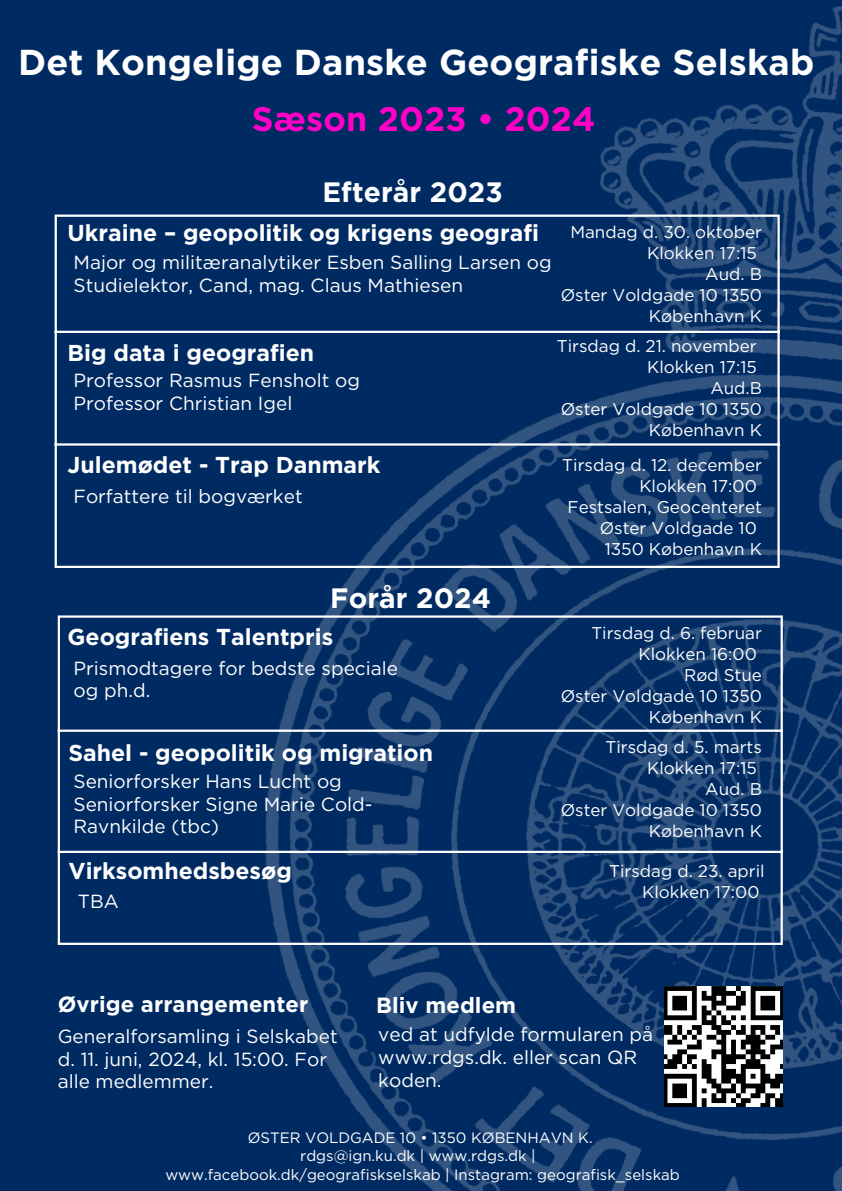
<style>
.page{position:relative;width:842px;height:1191px;background:#fff}
.page>*{position:absolute;margin:0;border:0;box-sizing:border-box;transform-origin:0 0}
.t1{font:700 36px "Gotham";letter-spacing:.005em;color:#fff}
.t2{font:700 34px "Gotham";letter-spacing:.005em;color:#ff00c7}
.t3{font:700 28px "Gotham";letter-spacing:.005em;color:#fff}
.t4{font:700 23px "Gotham";color:#fff}
.t5{font:700 22px "Gotham";letter-spacing:.005em;color:#fff}
.t6{font:19px/22.5px "Gotham";color:#fff}
.t7{font:17px/21px "Gotham";color:#fff;text-align:right}
.t8{font:15px "Gotham";color:#fff}
</style>
<div class="page">
<div style="left:0;top:0;width:842px;height:1190px;background:#002b62"></div>
<img style="left:187px;top:6px;width:655px;height:1184px">
<hr style="left:55px;top:217px;width:2px;height:348px;background:#fff">
<hr style="left:777px;top:217px;width:3px;height:348px;background:#fff">
<hr style="left:55px;top:214px;width:725px;height:3px;background:#fff">
<hr style="left:55px;top:331px;width:725px;height:2px;background:#fff">
<hr style="left:55px;top:443px;width:725px;height:2px;background:#fff">
<hr style="left:55px;top:565px;width:725px;height:3px;background:#fff">
<hr style="left:58px;top:617px;width:2px;height:325px;background:#fff">
<hr style="left:781px;top:617px;width:2px;height:325px;background:#fff">
<hr style="left:58px;top:615px;width:725px;height:2px;background:#fff">
<hr style="left:58px;top:729px;width:725px;height:2px;background:#fff">
<hr style="left:58px;top:850px;width:725px;height:2px;background:#fff">
<hr style="left:58px;top:942px;width:725px;height:2px;background:#fff">
<img style="left:664px;top:986px;width:119px;height:120px">
<p class="t1" style="left:18px;top:40px;width:798px">Det Kongelige Danske Geografiske Selskab</p>
<p class="t2" style="left:252px;top:98px;width:345px">Sæson 2023 • 2024</p>
<p class="t3" style="left:322px;top:175px;width:182px">Efterår 2023</p>
<p class="t4" style="left:68px;top:219px;width:473px">Ukraine – geopolitik og krigens geografi</p>
<p class="t7" style="left:570px;top:221px;width:193px">Mandag d. 30. oktober<br>Klokken 17:15</p>
<p class="t7" style="left:705px;top:263px;width:58px">Aud. B</p>
<p class="t7" style="left:561px;top:284px;width:203px">Øster Voldgade 10 1350<br>København K</p>
<p class="t7" style="left:557px;top:335px;width:201px">Tirsdag d. 21. november</p>
<p class="t7" style="left:647px;top:356px;width:111px">Klokken 17:15</p>
<p class="t7" style="left:710px;top:377px;width:53px">Aud.B</p>
<p class="t7" style="left:561px;top:398px;width:203px">Øster Voldgade 10 1350<br>København K</p>
<p class="t7" style="left:562px;top:454px;width:201px">Tirsdag d. 12. december</p>
<p class="t7" style="left:639px;top:475px;width:119px">Klokken 17:00</p>
<p class="t7" style="left:568px;top:496px;width:196px">Festsalen, Geocenteret</p>
<p class="t7" style="left:600px;top:517px;width:159px">Øster Voldgade 10</p>
<p class="t7" style="left:605px;top:538px;width:159px">1350 København K</p>
<p class="t6" style="left:74px;top:251px;width:480px">Major og militæranalytiker Esben Salling Larsen og<br>Studielektor, Cand, mag. Claus Mathiesen</p>
<p class="t4" style="left:68px;top:339px;width:248px">Big data i geografien</p>
<p class="t6" style="left:74px;top:369px;width:288px">Professor Rasmus Fensholt og</p>
<p class="t6" style="left:74px;top:391px;width:220px">Professor Christian Igel</p>
<p class="t4" style="left:68px;top:451px;width:314px">Julemødet - Trap Danmark</p>
<p class="t6" style="left:74px;top:485px;width:231px">Forfattere til bogværket</p>
<p class="t3" style="left:330px;top:581px;width:162px">Forår 2024</p>
<p class="t4" style="left:68px;top:623px;width:267px">Geografiens Talentpris</p>
<p class="t6" style="left:74px;top:656px;width:326px">Prismodtagere for bedste speciale og ph.d.</p>
<p class="t4" style="left:68px;top:739px;width:366px">Sahel - geopolitik og migration</p>
<p class="t6" style="left:74px;top:769px;width:270px">Seniorforsker Hans Lucht og</p>
<p class="t6" style="left:74px;top:792px;width:301px">Seniorforsker Signe Marie Cold-<br>Ravnkilde (tbc)</p>
<p class="t4" style="left:68px;top:856px;width:225px">Virksomhedsbesøg</p>
<p class="t6" style="left:78px;top:890px;width:42px">TBA</p>
<p class="t7" style="left:591px;top:622px;width:172px">Tirsdag d. 6. februar<br>Klokken 16:00</p>
<p class="t7" style="left:684px;top:664px;width:79px">Rød Stue</p>
<p class="t7" style="left:561px;top:685px;width:203px">Øster Voldgade 10 1350<br>København K</p>
<p class="t7" style="left:605px;top:736px;width:158px">Tirsdag d. 5. marts<br>Klokken 17:15</p>
<p class="t7" style="left:705px;top:778px;width:58px">Aud. B</p>
<p class="t7" style="left:561px;top:799px;width:203px">Øster Voldgade 10 1350<br>København K</p>
<p class="t7" style="left:609px;top:859px;width:157px">Tirsdag d. 23. april<br>Klokken 17:00</p>
<p class="t5" style="left:58px;top:990px;width:252px">Øvrige arrangementer</p>
<p class="t6" style="left:58px;top:1025px;width:281px">Generalforsamling i Selskabet d. 11. juni, 2024, kl. 15:00. For alle medlemmer.</p>
<p class="t5" style="left:376px;top:991px;width:142px">Bliv medlem</p>
<p class="t6" style="left:378px;top:1022px;width:276px;line-height:23.2px">ved at udfylde formularen på www.rdgs.dk. eller scan QR koden.</p>
<p class="t8" style="left:248px;top:1128px;width:346px">ØSTER VOLDGADE 10 • 1350 KØBENHAVN K.</p>
<p class="t8" style="left:300px;top:1146px;width:237px">rdgs@ign.ku.dk | www.rdgs.dk |</p>
<p class="t8" style="left:165px;top:1164px;width:516px">www.facebook.dk/geografiskselskab | Instagram: geografisk_selskab</p>
</div>
